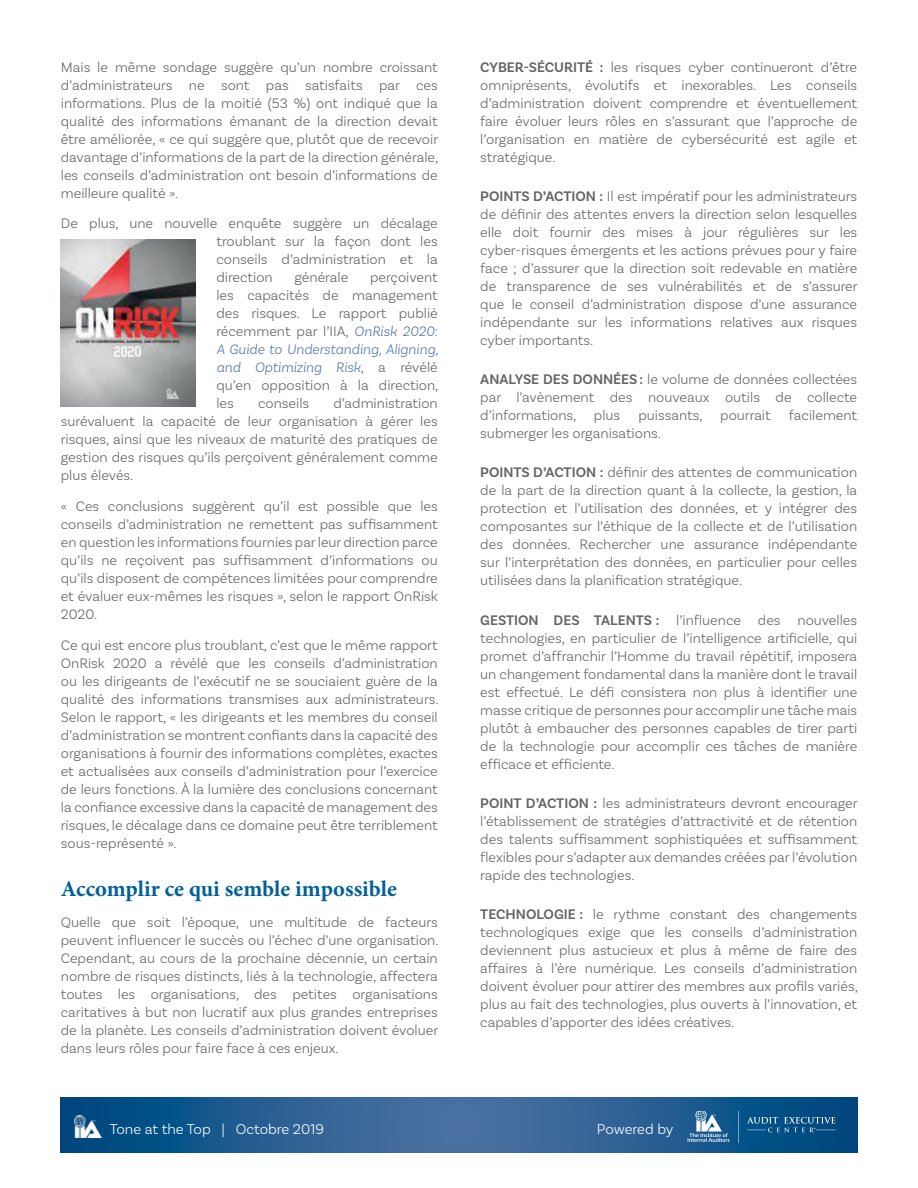
<style>
.page{position:relative;width:918px;height:1188px;background:#fff}
.page>*{position:absolute;margin:0;border:0;box-sizing:border-box;transform-origin:0 0}
.t1{font:700 22.5px "Minion Pro";color:#006198}
.t2{font:300 15px "Basic Sans";letter-spacing:-.005em;color:#fff}
.t3{font:300 14.55px/18px "Basic Sans";color:#636466;text-align:justify}
.s1{font-style:italic;color:#5879b0}
.s2{font-weight:600}
</style>
<div class="page">
<svg style="left:60px;top:1098px;width:798px;height:55px;background:#245d91"></svg>
<img style="left:75px;top:1116px;width:26px;height:22px">
<svg style="left:688px;top:1112px;width:42px;height:30px"></svg>
<svg style="left:738px;top:1112px;width:1px;height:31px"></svg>
<svg style="left:747px;top:1117px;width:89px;height:15px"></svg>
<img style="left:61px;top:239px;width:134px;height:168px">
<svg style="left:166px;top:389px;width:6px;height:5px"></svg>
<p class="t3" style="left:61px;top:58px;width:379px">Mais le même sondage suggère qu’un nombre croissant d’administrateurs ne sont pas satisfaits par ces informations. Plus de la moitié (53 %) ont indiqué que la qualité des informations émanant de la direction devait être améliorée, « ce qui suggère que, plutôt que de recevoir davantage d’informations de la part de la direction générale, les conseils d’administration ont besoin d’informations de meilleure qualité ».</p>
<p class="t3" style="left:216px;top:214px;width:223px;text-indent:-156px">De plus, une nouvelle enquête suggère un décalage troublant sur la façon dont les conseils d’administration et la direction</p>
<p class="t3" style="left:294px;top:268px;width:55px">générale</p>
<p class="t3" style="left:216px;top:268px;width:224px;text-indent:154px">perçoivent les capacités de management des risques. Le rapport publié récemment par l’IIA, <span class="s1">OnRisk 2020:<br>A Guide to Understanding, Aligning, and Optimizing Risk</span>, a révélé qu’en opposition à la direction, les</p>
<p class="t3" style="left:258px;top:394px;width:53px">conseils</p>
<p class="t3" style="left:61px;top:394px;width:378px;text-indent:273px">d’administration surévaluent la capacité de leur organisation à gérer les risques, ainsi que les niveaux de maturité des pratiques de gestion des risques qu’ils perçoivent généralement comme plus élevés.</p>
<p class="t3" style="left:61px;top:497px;width:379px">« Ces conclusions suggèrent qu’il est possible que les conseils d’administration ne remettent pas suffisamment en question les informations fournies par leur direction parce qu’ils ne reçoivent pas suffisamment d’informations ou qu’ils disposent de compétences limitées pour comprendre et évaluer eux-mêmes les risques », selon le rapport OnRisk 2020.</p>
<p class="t3" style="left:61px;top:636px;width:379px">Ce qui est encore plus troublant, c’est que le même rapport OnRisk 2020 a révélé que les conseils d’administration ou les dirigeants de l’exécutif ne se souciaient guère de la qualité des informations transmises aux administrateurs.<br>Selon le rapport, « les dirigeants et les membres du conseil d’administration se montrent confiants dans la capacité des organisations à fournir des informations complètes, exactes et actualisées aux conseils d’administration pour l’exercice de leurs fonctions. À la lumière des conclusions concernant la confiance excessive dans la capacité de management des risques, le décalage dans ce domaine peut être terriblement sous-représenté ».</p>
<h1 class="t1" style="left:61px;top:873px;width:338px">Accomplir ce qui semble impossible</h1>
<p class="t3" style="left:61px;top:913px;width:379px">Quelle que soit l’époque, une multitude de facteurs peuvent influencer le succès ou l’échec d’une organisation.<br>Cependant, au cours de la prochaine décennie, un certain nombre de risques distincts, liés à la technologie, affectera toutes les organisations, des petites organisations caritatives à but non lucratif aux plus grandes entreprises de la planète. Les conseils d’administration doivent évoluer dans leurs rôles pour faire face à ces enjeux.</p>
<p class="t3" style="left:480px;top:58px;width:378px"><span class="s2">CYBER-SÉCURITÉ :</span> les risques cyber continueront d’être omniprésents, évolutifs et inexorables. Les conseils d’administration doivent comprendre et éventuellement faire évoluer leurs rôles en s’assurant que l’approche de l’organisation en matière de cybersécurité est agile et stratégique.</p>
<p class="t3" style="left:480px;top:187px;width:379px"><span class="s2">POINTS D’ACTION :</span> Il est impératif pour les administrateurs de définir des attentes envers la direction selon lesquelles elle doit fournir des mises à jour régulières sur les cyber-risques émergents et les actions prévues pour y faire face ; d’assurer que la direction soit redevable en matière de transparence de ses vulnérabilités et de s’assurer que le conseil d’administration dispose d’une assurance indépendante sur les informations relatives aux risques cyber importants.</p>
<p class="t3" style="left:480px;top:370px;width:378px"><span class="s2">ANALYSE DES DONNÉES:</span> le volume de données collectées par l’avènement des nouveaux outils de collecte d’informations, plus puissants, pourrait facilement submerger les organisations.</p>
<p class="t3" style="left:480px;top:463px;width:378px"><span class="s2">POINTS D’ACTION :</span> définir des attentes de communication de la part de la direction quant à la collecte, la gestion, la protection et l’utilisation des données, et y intégrer des composantes sur l’éthique de la collecte et de l’utilisation des données. Rechercher une assurance indépendante sur l’interprétation des données, en particulier pour celles utilisées dans la planification stratégique.</p>
<p class="t3" style="left:480px;top:611px;width:378px"><span class="s2">GESTION DES TALENTS :</span> l’influence des nouvelles technologies, en particulier de l’intelligence artificielle, qui promet d’affranchir l’Homme du travail répétitif, imposera un changement fondamental dans la manière dont le travail est effectué. Le défi consistera non plus à identifier une masse critique de personnes pour accomplir une tâche mais plutôt à embaucher des personnes capables de tirer parti de la technologie pour accomplir ces tâches de manière efficace et efficiente.</p>
<p class="t3" style="left:480px;top:794px;width:379px"><span class="s2">POINT D’ACTION :</span> les administrateurs devront encourager l’établissement de stratégies d’attractivité et de rétention des talents suffisamment sophistiquées et suffisamment flexibles pour s’adapter aux demandes créées par l’évolution rapide des technologies.</p>
<p class="t3" style="left:480px;top:905px;width:379px"><span class="s2">TECHNOLOGIE :</span> le rythme constant des changements technologiques exige que les conseils d’administration deviennent plus astucieux et plus à même de faire des affaires à l’ère numérique. Les conseils d’administration doivent évoluer pour attirer des membres aux profils variés, plus au fait des technologies, plus ouverts à l’innovation, et capables d’apporter des idées créatives.</p>
<p class="t2" style="left:110px;top:1120px;width:216px">Tone at the Top | Octobre 2019</p>
<p class="t2" style="left:597px;top:1120px;width:78px">Powered by</p>
</div>
